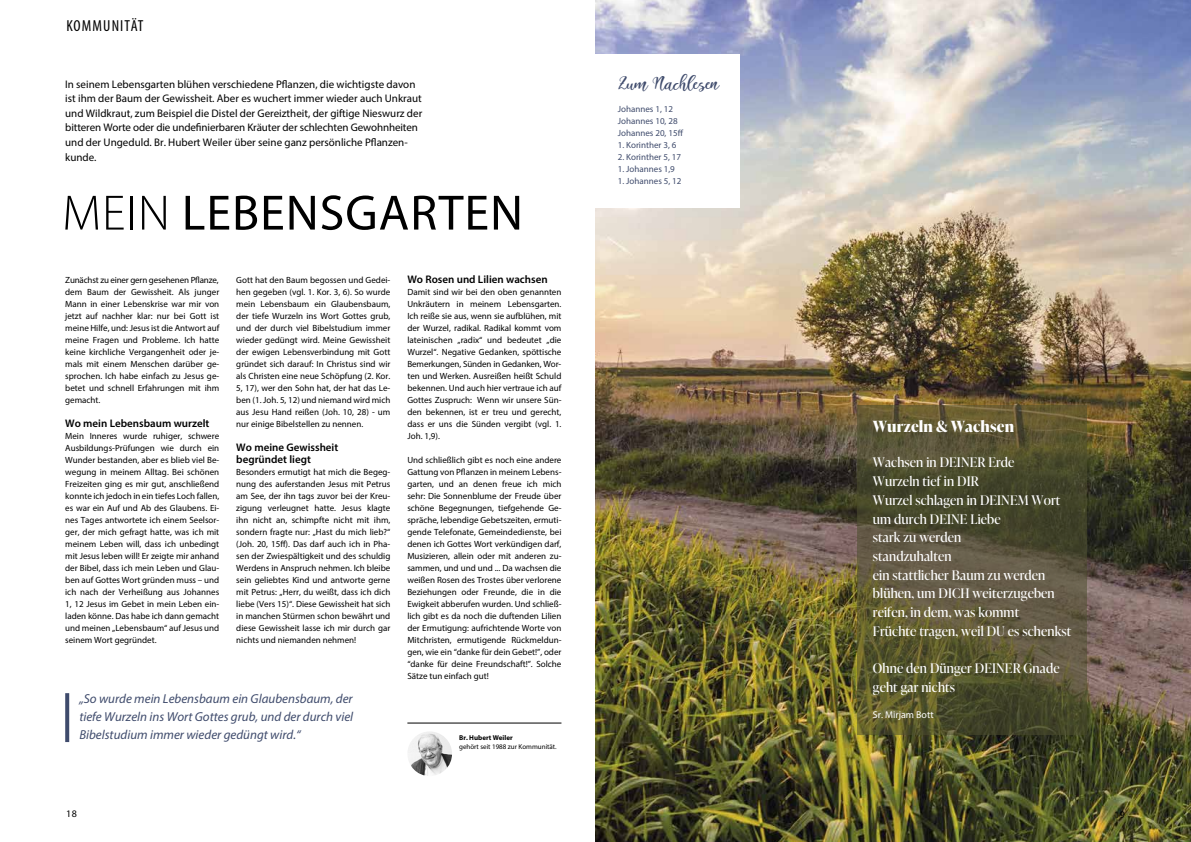
<style>
.page{position:relative;width:1191px;height:842px;background:#fff}
.page>*{position:absolute;margin:0;border:0;box-sizing:border-box;transform-origin:0 0}
.t1{font:50px "Myriad Pro";letter-spacing:.02em;color:#000}
.t2{font:25px "Italian Breakfast";color:#3f4b6c}
.t3{font:condensed 16px "Myriad Pro";letter-spacing:.07em;color:#000}
.t4{font:700 15.4px "Ivy Presto Display";letter-spacing:.01em;color:#fff}
.t5{font:13.2px/18.7px "Ivy Presto Display";letter-spacing:.01em;color:#fff}
.t6{font:italic 13px/18px "Myriad Pro";color:#3f4b6c;text-align:justify}
.t7{font:11px/14.6px "Myriad Pro";color:#000}
.t8{font:600 11px/12px "Myriad Pro";color:#000}
.t9{font:10px "Myriad Pro";color:#000}
.t10{font:9.9px "Myriad Pro";color:#fff}
.t11{font:9px/12px "Myriad Pro";color:#000;text-align:justify}
.t12{font:9px/12px "Myriad Pro";color:#3f4b6c}
.t13{font:7px "Myriad Pro";color:#000}
.t14{font:700 7px "Myriad Pro";color:#000}
.s1{font-weight:300}
</style>
<div class="page">
<img style="left:595px;top:0;width:596px;height:842px">
<svg style="left:857px;top:405px;width:229px;height:329px;background:#575334"></svg>
<svg style="left:65px;top:693px;width:4px;height:49px"></svg>
<img style="left:407px;top:731px;width:45px;height:45px;border-radius:22px">
<hr style="left:407px;top:723px;width:154px;height:1px;background:#000">
<div style="left:573px;top:55px;width:166px;height:153px;background:#fff"></div>
<h3 class="t3" style="left:66px;top:16px;width:79px">KOMMUNITÄT</h3>
<p class="t7" style="left:65px;top:76px;width:358px">In seinem Lebensgarten blühen verschiedene Pflanzen, die wichtigste davon ist ihm der Baum der Gewissheit. Aber es wuchert immer wieder auch Unkraut und Wildkraut, zum Beispiel die Distel der Gereiztheit, der giftige Nieswurz der bitteren Worte oder die undefinierbaren Kräuter der schlechten Gewohnheiten und der Ungeduld. Br. Hubert Weiler über seine ganz persönliche Pflanzen&shy;kunde.</p>
<h1 class="t1" style="left:62px;top:182px;width:462px"><span class="s1">MEIN</span> LEBENSGARTEN</h1>
<p class="t11" style="left:65px;top:274px;width:156px">Zunächst zu einer gern gesehenen Pflanze, dem Baum der Gewissheit. Als junger Mann in einer Lebenskrise war mir von jetzt auf nachher klar: nur bei Gott ist meine Hilfe, und: Jesus ist die Antwort auf meine Fragen und Probleme. Ich hatte keine kirchliche Vergangenheit oder je&shy;mals mit einem Menschen darüber ge&shy;sprochen. Ich habe einfach zu Jesus ge&shy;betet und schnell Erfahrungen mit ihm gemacht.</p>
<p class="t8" style="left:65px;top:417px;width:146px">Wo mein Lebensbaum wurzelt</p>
<p class="t11" style="left:65px;top:430px;width:156px">Mein Inneres wurde ruhiger, schwere Ausbildungs-Prüfungen wie durch ein Wunder bestanden, aber es blieb viel Be&shy;wegung in meinem Alltag. Bei schönen Freizeiten ging es mir gut, anschließend konnte ich jedoch in ein tiefes Loch fallen, es war ein Auf und Ab des Glaubens. Ei&shy;nes Tages antwortete ich einem Seelsor&shy;ger, der mich gefragt hatte, was ich mit meinem Leben will, dass ich unbedingt mit Jesus leben will! Er zeigte mir anhand der Bibel, dass ich mein Leben und Glau&shy;ben auf Gottes Wort gründen muss – und ich nach der Verheißung aus Johannes 1, 12 Jesus im Gebet in mein Leben ein&shy;laden könne. Das habe ich dann gemacht und meinen „Lebensbaum“ auf Jesus und seinem Wort gegründet.</p>
<p class="t11" style="left:236px;top:274px;width:156px">Gott hat den Baum begossen und Gedei&shy;hen gegeben (vgl. 1. Kor. 3, 6). So wurde mein Lebensbaum ein Glaubensbaum, der tiefe Wurzeln ins Wort Gottes grub, und der durch viel Bibelstudium immer wieder gedüngt wird. Meine Gewissheit der ewigen Lebensverbindung mit Gott gründet sich darauf: In Christus sind wir als Christen eine neue Schöpfung (2. Kor.<br>5, 17), wer den Sohn hat, der hat das Le&shy;ben (1. Joh. 5, 12) und niemand wird mich aus Jesu Hand reißen (Joh. 10, 28) - um nur einige Bibelstellen zu nennen.</p>
<p class="t8" style="left:236px;top:441px;width:103px">Wo meine Gewissheit begründet liegt</p>
<p class="t11" style="left:236px;top:466px;width:156px">Besonders ermutigt hat mich die Begeg&shy;nung des auferstanden Jesus mit Petrus am See, der ihn tags zuvor bei der Kreu&shy;zigung verleugnet hatte. Jesus klagte ihn nicht an, schimpfte nicht mit ihm, sondern fragte nur: „Hast du mich lieb?“ (Joh. 20, 15ff). Das darf auch ich in Pha&shy;sen der Zwiespältigkeit und des schuldig Werdens in Anspruch nehmen. Ich bleibe sein geliebtes Kind und antworte gerne mit Petrus: „Herr, du weißt, dass ich dich liebe (Vers 15)“. Diese Gewissheit hat sich in manchen Stürmen schon bewährt und diese Gewissheit lasse ich mir durch gar nichts und niemanden nehmen!</p>
<h3 class="t6" style="left:79px;top:689px;width:275px">„So wurde mein Lebensbaum ein Glaubensbaum, der tiefe Wurzeln ins Wort Gottes grub, und der durch viel Bibelstudium immer wieder gedüngt wird.“</h3>
<p class="t8" style="left:407px;top:273px;width:142px">Wo Rosen und Lilien wachsen</p>
<p class="t11" style="left:407px;top:286px;width:156px">Damit sind wir bei den oben genannten Unkräutern in meinem Lebensgarten.<br>Ich reiße sie aus, wenn sie aufblühen, mit der Wurzel, radikal. Radikal kommt vom lateinischen „radix“ und bedeutet „die Wurzel“. Negative Gedanken, spöttische Bemerkungen, Sünden in Gedanken, Wor&shy;ten und Werken. Ausreißen heißt Schuld bekennen. Und auch hier vertraue ich auf Gottes Zuspruch: Wenn wir unsere Sün&shy;den bekennen, ist er treu und gerecht, dass er uns die Sünden vergibt (vgl. 1.<br>Joh. 1,9).</p>
<p class="t11" style="left:407px;top:454px;width:156px">Und schließlich gibt es noch eine andere Gattung von Pflanzen in meinem Lebens&shy;garten, und an denen freue ich mich sehr: Die Sonnenblume der Freude über schöne Begegnungen, tiefgehende Ge&shy;spräche, lebendige Gebetszeiten, ermuti&shy;gende Telefonate, Gemeindedienste, bei denen ich Gottes Wort verkündigen darf, Musizieren, allein oder mit anderen zu&shy;sammen, und und und ... Da wachsen die weißen Rosen des Trostes über verlorene Beziehungen oder Freunde, die in die Ewigkeit abberufen wurden. Und schließ&shy;lich gibt es da noch die duftenden Lilien der Ermutigung: aufrichtende Worte von Mitchristen, ermutigende Rückmeldun&shy;gen, wie ein “danke für dein Gebet!”, oder “danke für deine Freundschaft!”. Solche Sätze tun einfach gut!</p>
<p class="t14" style="left:459px;top:733px;width:55px">Br. Hubert Weiler</p>
<p class="t13" style="left:459px;top:742px;width:99px">gehört seit 1988 zur Kommunität.</p>
<h2 class="t2" style="left:618px;top:72px;width:102px">Zum Nachlesen</h2>
<p class="t12" style="left:618px;top:102px;width:67px">Johannes 1, 12<br>Johannes 10, 28<br>Johannes 20, 15ff</p>
<p class="t12" style="left:618px;top:138px;width:60px">1. Korinther 3, 6</p>
<p class="t12" style="left:618px;top:150px;width:65px">2. Korinther 5, 17</p>
<p class="t12" style="left:618px;top:162px;width:59px">1. Johannes 1,9</p>
<p class="t12" style="left:618px;top:174px;width:65px">1. Johannes 5, 12</p>
<h3 class="t4" style="left:873px;top:415px;width:143px">Wurzeln &amp; Wachsen</h3>
<p class="t5" style="left:873px;top:453px;width:200px">Wachsen in DEINER Erde<br>Wurzeln tief in DIR<br>Wurzel schlagen in DEINEM Wort um durch DEINE Liebe<br>stark zu werden<br>standzuhalten<br>ein stattlicher Baum zu werden blühen, um DICH weiterzugeben reifen, in dem, was kommt<br>Früchte tragen, weil DU es schenkst</p>
<h3 class="t5" style="left:873px;top:658px;width:188px">Ohne den Dünger DEINER Gnade geht gar nichts</h3>
<p class="t10" style="left:873px;top:709px;width:62px">Sr. Mirjam Bott</p>
<p class="t9" style="left:66px;top:808px;width:12px">18</p>
<p class="t9" style="left:1114px;top:809px;width:12px">19</p>
</div>
